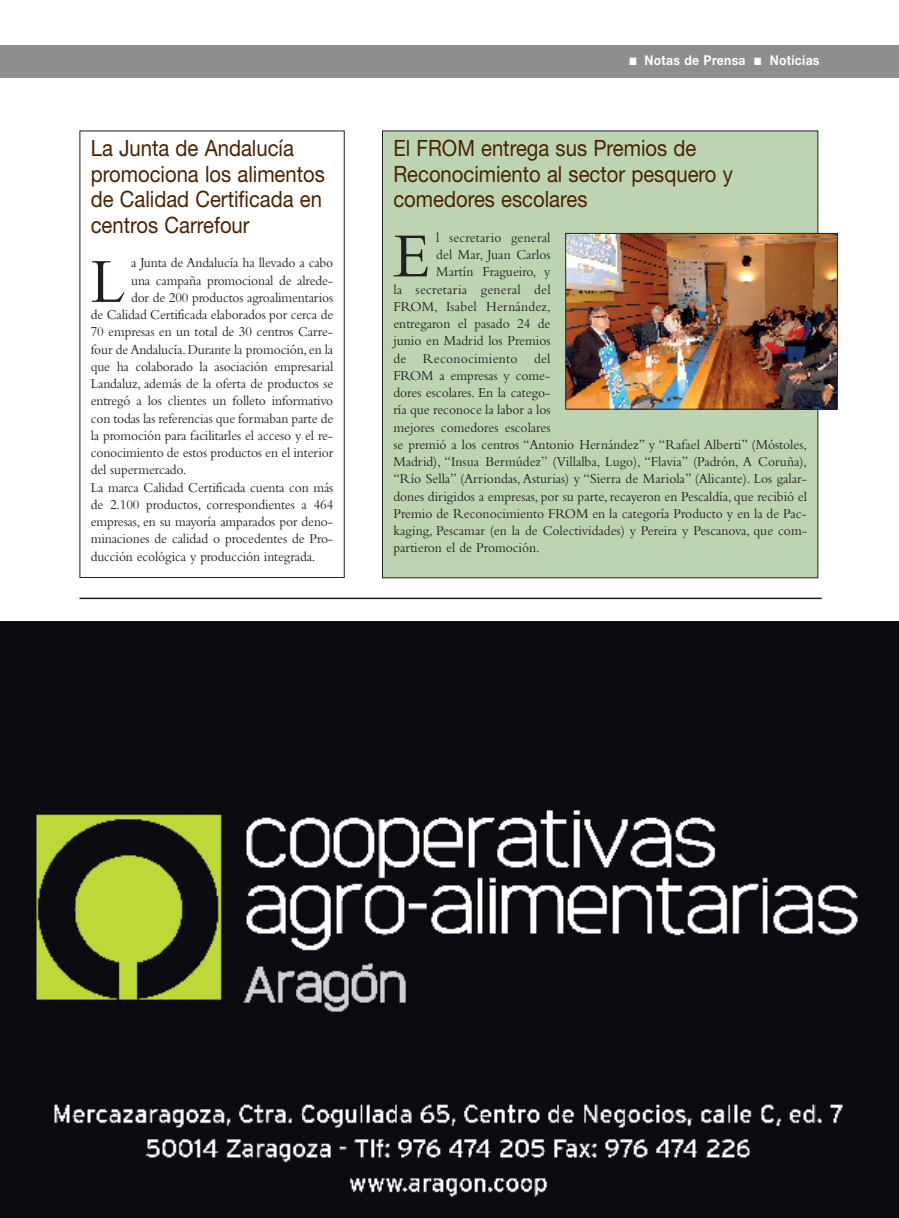
<style>
.page{position:relative;width:899px;height:1218px;background:#fff}
.page>*{position:absolute;margin:0;border:0;box-sizing:border-box;transform-origin:0 0}
.t1{font:65.55px "Bembo";color:#231f20;scale:.95 1}
.t2{font:22.5px/25.5px "Helvetica Neue";color:#492200;scale:.9 1}
.t3{font:14.25px "Bembo";letter-spacing:-.01em;color:#231f20;scale:.95 1}
.t4{font:14.25px "Bembo";letter-spacing:.02em;color:#231f20;scale:.95 1}
.t5{font:14.25px "Bembo";letter-spacing:.01em;color:#231f20;scale:.95 1}
.t6{font:700 13.5px "Helvetica Neue";letter-spacing:.03em;color:#fff;scale:.9 1}
</style>
<div class="page">
<div style="left:3px;top:45px;width:896px;height:33px;background:#8f8d90"></div>
<hr style="left:0;top:45px;width:3px;height:33px;background:#8f8d90">
<div style="left:382px;top:131px;width:436px;height:447px;background:#bdd4b3"></div>
<div style="left:80px;top:131px;width:265px;height:447px;border:1px solid #231f20"></div>
<hr style="left:80px;top:598px;width:742px;height:1px;background:#231f20">
<img style="left:567px;top:235px;width:268px;height:172px">
<div style="left:565px;top:233px;width:272px;height:176px;border:1px solid #231f20"></div>
<img style="left:0;top:621px;width:899px;height:597px">
<h2 class="t2" style="left:91px;top:138px;width:262px">La Junta de Andalucía promociona los alimentos de Calidad Certificada en centros Carrefour</h2>
<h1 class="t1" style="left:91px;top:258px;width:38px">L</h1>
<p class="t3" style="left:131px;top:258px;width:214px">a Junta de Andalucía ha llevado a cabo</p>
<p class="t3" style="left:131px;top:275px;width:214px">una campaña promocional de alrede-</p>
<p class="t3" style="left:131px;top:292px;width:214px">dor de 200 productos agroalimentarios</p>
<p class="t3" style="left:91px;top:310px;width:257px">de Calidad Certificada elaborados por cerca de</p>
<p class="t3" style="left:91px;top:327px;width:257px">70 empresas en un total de 30 centros Carre-</p>
<p class="t3" style="left:91px;top:344px;width:257px">four de Andalucía. Durante la promoción, en la</p>
<p class="t3" style="left:91px;top:361px;width:257px">que ha colaborado la asociación empresarial</p>
<p class="t3" style="left:91px;top:379px;width:257px">Landaluz, además de la oferta de productos se</p>
<p class="t3" style="left:91px;top:396px;width:257px">entregó a los clientes un folleto informativo</p>
<p class="t3" style="left:91px;top:413px;width:257px">con todas las referencias que formaban parte de</p>
<p class="t3" style="left:91px;top:430px;width:257px">la promoción para facilitarles el acceso y el re-</p>
<p class="t3" style="left:91px;top:448px;width:257px">conocimiento de estos productos en el interior</p>
<p class="t3" style="left:91px;top:465px;width:102px">del supermercado.</p>
<p class="t3" style="left:91px;top:482px;width:257px">La marca Calidad Certificada cuenta con más</p>
<p class="t3" style="left:91px;top:499px;width:257px">de 2.100 productos, correspondientes a 464</p>
<p class="t3" style="left:91px;top:517px;width:257px">empresas, en su mayoría amparados por deno-</p>
<p class="t3" style="left:91px;top:534px;width:257px">minaciones de calidad o procedentes de Pro-</p>
<p class="t3" style="left:91px;top:551px;width:238px">ducción ecológica y producción integrada.</p>
<p class="t6" style="left:630px;top:55px;width:212px">■ Notas de Prensa ■ Noticias</p>
<h2 class="t2" style="left:393px;top:138px;width:379px">El FROM entrega sus Premios de<br>Reconocimiento al sector pesquero y comedores escolares</h2>
<h1 class="t1" style="left:393px;top:232px;width:40px">E</h1>
<p class="t5" style="left:436px;top:232px;width:122px">l secretario general</p>
<p class="t3" style="left:436px;top:250px;width:122px">del Mar, Juan Carlos</p>
<p class="t3" style="left:436px;top:267px;width:122px">Martín Fragueiro, y</p>
<p class="t4" style="left:393px;top:284px;width:167px">la secretaria general del</p>
<p class="t5" style="left:393px;top:301px;width:167px">FROM, Isabel Hernández,</p>
<p class="t3" style="left:393px;top:319px;width:167px">entregaron el pasado 24 de</p>
<p class="t3" style="left:393px;top:336px;width:167px">junio en Madrid los Premios</p>
<p class="t4" style="left:393px;top:353px;width:167px">de Reconocimiento del</p>
<p class="t3" style="left:393px;top:370px;width:167px">FROM a empresas y come-</p>
<p class="t3" style="left:393px;top:388px;width:167px">dores escolares. En la catego-</p>
<p class="t3" style="left:393px;top:405px;width:167px">ría que reconoce la labor a los</p>
<p class="t3" style="left:393px;top:422px;width:167px">mejores comedores escolares</p>
<p class="t3" style="left:393px;top:439px;width:437px">se premió a los centros “Antonio Hernández” y “Rafael Alberti” (Móstoles,</p>
<p class="t3" style="left:393px;top:457px;width:437px">Madrid), “Insua Bermúdez” (Villalba, Lugo), “Flavia” (Padrón, A Coruña),</p>
<p class="t3" style="left:393px;top:474px;width:437px">“Río Sella” (Arriondas, Asturias) y “Sierra de Mariola” (Alicante). Los galar-</p>
<p class="t3" style="left:393px;top:491px;width:437px">dones dirigidos a empresas, por su parte, recayeron en Pescaldía, que recibió el</p>
<p class="t3" style="left:393px;top:508px;width:437px">Premio de Reconocimiento FROM en la categoría Producto y en la de Pac-</p>
<p class="t3" style="left:393px;top:526px;width:437px">kaging, Pescamar (en la de Colectividades) y Pereira y Pescanova, que com-</p>
<p class="t3" style="left:393px;top:543px;width:156px">partieron el de Promoción.</p>
</div>
